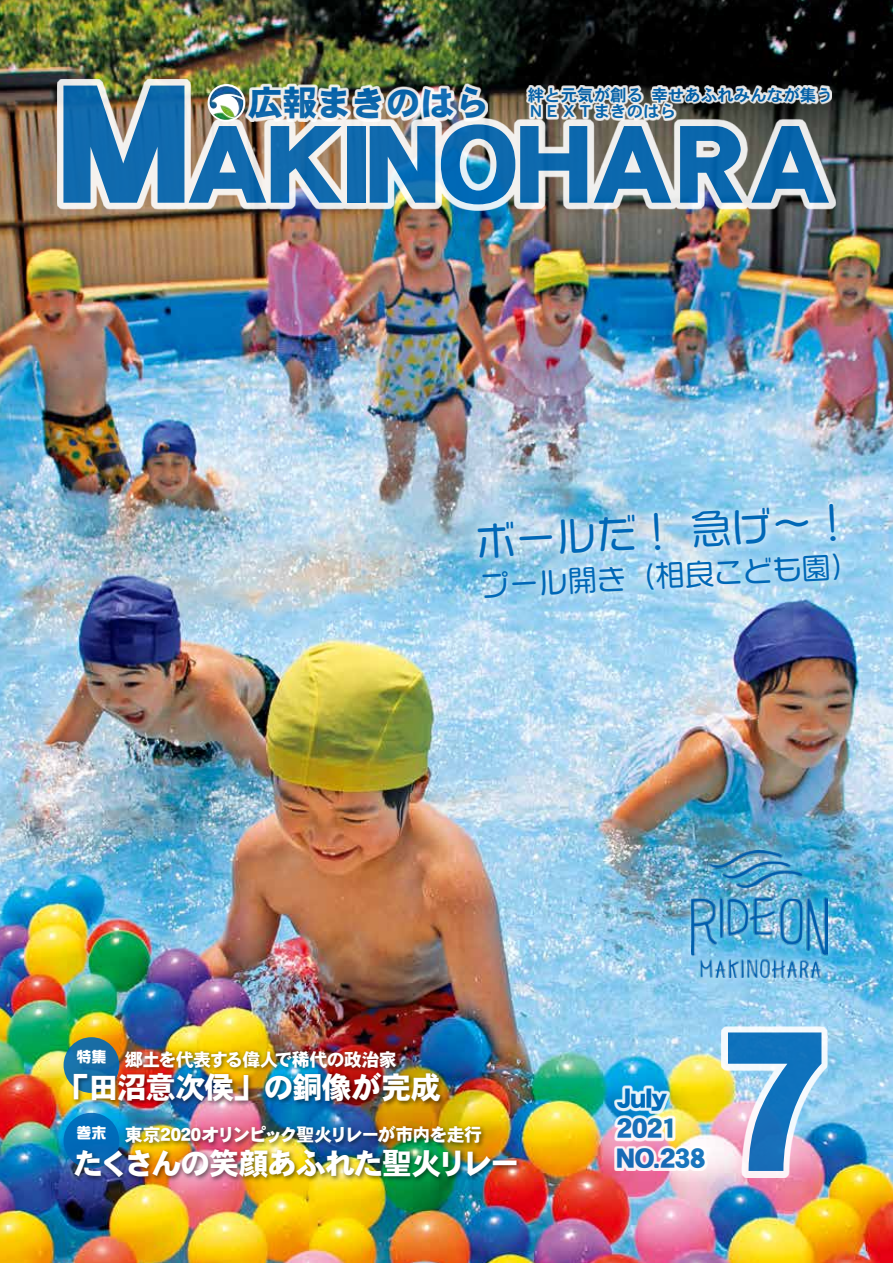
<style>
.page{position:relative;width:893px;height:1263px;background:#fff}
.page>*{position:absolute;margin:0;border:0;box-sizing:border-box;transform-origin:0 0}
.t1{font:195px "DFHS Gothic G W9 WIN RKSJ H";color:#0068b7}
.t2{font:108px "DFHS Gothic G W9 WIN RKSJ H";letter-spacing:-.285em;color:#0068b7}
.t3{font:40.5px "VDL Logo Maru Regular";color:#0068b7}
.t4{font:30px "DFHS Gothic G W9 WINP RKSJ H";letter-spacing:-.045em;color:#fff}
.t5{font:30px "DFHS Gothic G W9 WINP RKSJ H";letter-spacing:-.025em;color:#fff}
.t6{font:29.25px "VDL Logo Maru Regular";color:#0068b7}
.t7{font:27px/30px "DFHS Gothic G W9 WINP RKSJ H";letter-spacing:-.005em;color:#0068b7}
.t8{font:18px "DFHS Gothic G W9 WINP RKSJ H";letter-spacing:-.05em;color:#fff}
.t9{font:16.5px/16.5px "DFHS Gothic G W7 WIN RKSJ H";color:#0068b7}
.t10{font:15px "DF So Gei G W9 WINP RKSJ H";color:#fff}
.s1{font-size:165px}
.s2{font-family:"DFHS Gothic G W9 WIN RKSJ H";font-size:34.5px}
</style>
<div class="page">
<img style="left:0;top:0;width:893px;height:1263px">
<img style="left:57px;top:79px;width:778px;height:132px">
<img style="left:245px;top:84px;width:243px;height:38px">
<svg style="left:526px;top:85px;width:306px;height:35px;background:#a2a29f"></svg>
<svg style="left:208px;top:84px;width:37px;height:38px"></svg>
<div style="left:64px;top:1037px;width:55px;height:56px;background:#186da4;border-radius:50%"></div>
<div style="left:123px;top:1048px;width:279px;height:26px;background:#000;opacity:.55"></div>
<div style="left:64px;top:1113px;width:55px;height:55px;background:#0068b7;border-radius:50%"></div>
<div style="left:71px;top:1070px;width:375px;height:37px;background:#000;opacity:.55"></div>
<div style="left:72px;top:1147px;width:451px;height:36px;background:#000;opacity:.55"></div>
<div style="left:123px;top:1123px;width:364px;height:26px;background:#000;opacity:.55"></div>
<img style="left:614px;top:1086px;width:94px;height:85px">
<img style="left:721px;top:1026px;width:107px;height:151px">
<img style="left:682px;top:841px;width:155px;height:145px">
<img style="left:691px;top:850px;width:136px;height:127px">
<svg style="left:469px;top:495px;width:375px;height:71px;background:#aad4ec"></svg>
<svg style="left:475px;top:545px;width:373px;height:62px;background:#abd6f0"></svg>
<img style="left:207px;top:86px;width:37px;height:35px">
<h2 class="t2" style="left:42px;top:111px;width:804px"><span class="s1">Ｍ</span>ＡＫＩＮＯＨＡＲＡ</h2>
<p class="t9" style="left:248px;top:86px;width:430px;text-indent:280px">絆と元気が創る<span class="s2">広報まきのはら</span> ＮＥＸＴまきのはら</p>
<p class="t9" style="left:651px;top:86px;width:183px">幸せあふれみんなが集う</p>
<h3 class="t3" style="left:474px;top:514px;width:379px;rotate:-3deg">ボールだ！急げ~!</h3>
<h3 class="t6" style="left:479px;top:566px;width:382px;rotate:-3deg">プール開き（相良こども園(</h3>
<p class="t10" style="left:76px;top:1049px;width:31px">特集</p>
<p class="t8" style="left:125px;top:1050px;width:274px">郷土を代表する偉人で稀代の政治家</p>
<h3 class="t5" style="left:59px;top:1073px;width:384px">「田沼意次侯」の銅像が完成</h3>
<p class="t10" style="left:76px;top:1125px;width:31px">巻末</p>
<p class="t8" style="left:125px;top:1126px;width:359px">東京2020オリンピック聖火リレーが市内を走行</p>
<h3 class="t4" style="left:74px;top:1148px;width:448px">たくさんの笑顔あふれた聖火リレー</h3>
<h3 class="t7" style="left:617px;top:1083px;width:90px">July<br>2021<br>NO.238</h3>
<h1 class="t1" style="left:677px;top:1006px;width:196px">７</h1>
</div>
